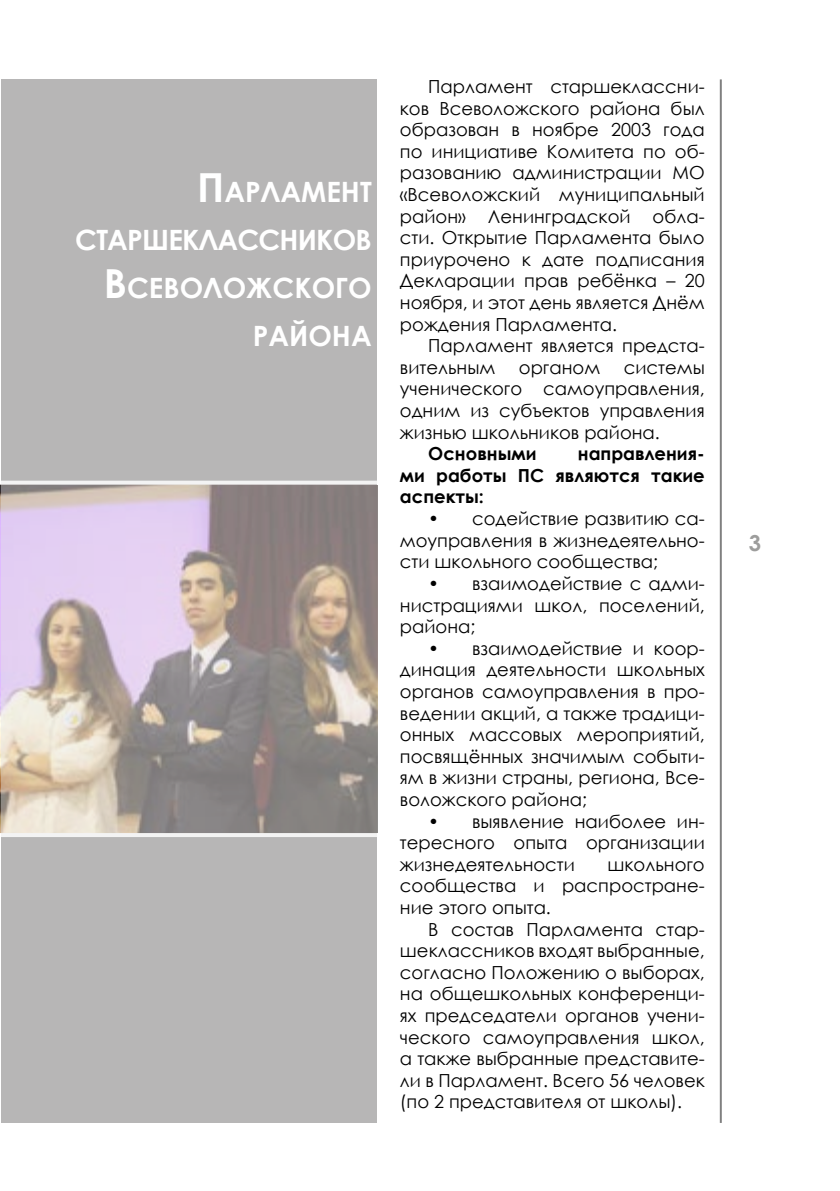
<style>
.page{position:relative;width:840px;height:1191px;background:#fff}
.page>*{position:absolute;margin:0;border:0;box-sizing:border-box;transform-origin:0 0}
.t1{font:700 28px/48px "Century Gothic";color:#fff;text-align:right}
.t2{font:700 22px "Century Gothic";color:#9d9d9c}
.t3{font:18px/21.6px "Century Gothic";color:#000;text-align:justify}
.t4{font:700 18px/21.6px "Century Gothic";color:#000;text-align:justify}
.s1{font-size:40px}
</style>
<div class="page">
<hr style="left:719px;top:79px;width:2px;height:1044px;background:#000">
<div style="left:1px;top:79px;width:376px;height:1044px;background:#b7b6b6"></div>
<svg style="left:0;top:480px;width:378px;height:357px;background:#b4a8a9"></svg>
<h1 class="t1" style="left:75px;top:166px;width:298px"><span class="s1">П</span>арламент старшеклассников<br><span class="s1">В</span> севоложского района</h1>
<p class="t3" style="left:399px;top:75px;width:306px;text-indent:28px">Парламент старшеклассни&shy;ков Всеволожского района был образован в ноябре 2003 года по инициативе Комитета по об&shy;разованию администрации МО «Всеволожский муниципальный район» Ленинградской обла&shy;сти. Открытие Парламента было приурочено к дате подписания Декларации прав ребёнка – 20 ноября, и этот день является Днём рождения Парламента.</p>
<p class="t3" style="left:399px;top:334px;width:306px;text-indent:28px">Парламент является предста&shy;вительным</p>
<p class="t3" style="left:399px;top:356px;width:306px;text-indent:224px">системы ученического самоуправления, одним из субъектов управления жизнью школьников района.</p>
<p class="t4" style="left:428px;top:442px;width:110px">Основными</p>
<p class="t3" style="left:518px;top:356px;width:83px">органом</p>
<p class="t4" style="left:399px;top:442px;width:306px;text-indent:178px">направления&shy;ми работы ПС являются такие аспекты:</p>
<p class="t3" style="left:399px;top:507px;width:306px;text-indent:28px">• содействие развитию са&shy;моуправления в жизнедеятельно&shy;сти школьного сообщества;</p>
<p class="t3" style="left:399px;top:572px;width:306px;text-indent:28px">• взаимодействие с адми&shy;нистрациями школ, поселений, района;</p>
<p class="t3" style="left:399px;top:637px;width:306px;text-indent:28px">• взаимодействие и коор&shy;динация деятельности школьных органов самоуправления в про&shy;ведении акций, а также традици&shy;онных массовых мероприятий, посвящённых значимым событи&shy;ям в жизни страны, региона, Все&shy;воложского района;</p>
<p class="t3" style="left:399px;top:810px;width:306px;text-indent:28px">• выявление наиболее ин&shy;тересного опыта организации жизнедеятельности</p>
<p class="t3" style="left:399px;top:853px;width:306px;text-indent:207px">школьного сообщества и распростране&shy;ние этого опыта.</p>
<p class="t3" style="left:399px;top:918px;width:306px;text-indent:28px">В состав Парламента стар&shy;шеклассников входят выбранные, согласно Положению о выборах, на общешкольных конференци&shy;ях председатели органов учени&shy;ческого самоуправления школ, а также выбранные представите&shy;ли в Парламент. Всего 56 человек (по 2 представителя от школы).</p>
<p class="t2" style="left:748px;top:526px;width:14px">3</p>
</div>
